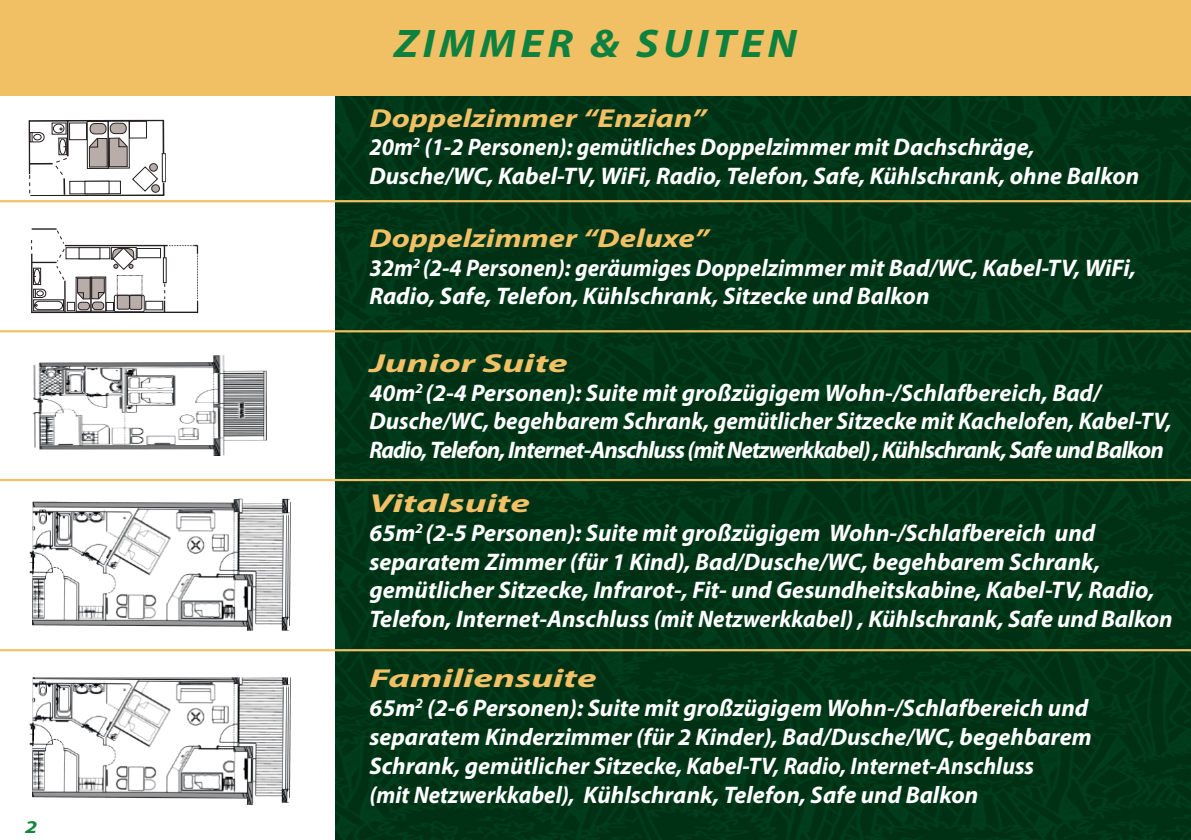
<style>
.page{position:relative;width:1191px;height:840px;background:#fff}
.page>*{position:absolute;margin:0;border:0;box-sizing:border-box;transform-origin:0 0}
.t1{font:italic 700 40px "Myriad Pro";letter-spacing:.1em;color:#0e813f;scale:1.1 1}
.t2{font:italic 700 26px "Myriad Pro";color:#f2c165;scale:1.25 1}
.t3{font:italic 700 26px "Myriad Pro";color:#f2c165;scale:1.5 1}
.t4{font:italic 700 24px/28.8px "Myriad Pro";color:#fff}
.t5{font:italic 700 24px/28.8px "Myriad Pro";color:#fff;scale:.95 1}
.t6{font:italic 700 18px "Myriad Pro";color:#138641;scale:1.25 1}
</style>
<div class="page">
<img style="left:335px;top:95px;width:856px;height:744px">
<hr style="left:65px;top:245px;width:103px;height:1px;background:#231f20">
<hr style="left:31px;top:311px;width:166px;height:2px;background:#231f20">
<hr style="left:64px;top:280px;width:2px;height:32px;background:#231f20">
<hr style="left:31px;top:253px;width:1px;height:59px;background:#231f20">
<div style="left:163px;top:257px;width:3px;height:25px;border:1px solid #231f20"></div>
<div style="left:34px;top:299px;width:30px;height:12px;border:1px solid #231f20"></div>
<div style="left:33px;top:268px;width:8px;height:16px;border:1px solid #231f20"></div>
<div style="left:34px;top:269px;width:6px;height:15px;border:1px solid #231f20;border-radius:50%"></div>
<svg style="left:33px;top:289px;width:30px;height:21px"></svg>
<div style="left:106px;top:302px;width:8px;height:9px;border:1px solid #231f20"></div>
<div style="left:67px;top:302px;width:8px;height:8px;border:1px solid #231f20"></div>
<svg style="left:164px;top:245px;width:34px;height:68px"></svg>
<svg style="left:31px;top:228px;width:33px;height:51px"></svg>
<div style="left:130px;top:295px;width:12px;height:14px;background:#b9ada9;border-radius:2px"></div>
<div style="left:130px;top:295px;width:12px;height:14px;border:1px solid #231f20;border-radius:2px"></div>
<div style="left:114px;top:295px;width:30px;height:17px;border:1px solid #231f20;border-radius:2px"></div>
<div style="left:117px;top:295px;width:12px;height:14px;background:#b9ada9;border-radius:2px"></div>
<div style="left:117px;top:295px;width:13px;height:14px;border:1px solid #231f20;border-radius:2px"></div>
<div style="left:91px;top:277px;width:15px;height:34px;border:1px solid #231f20"></div>
<div style="left:92px;top:302px;width:12px;height:7px;background:#b9ada9;border-radius:3px"></div>
<div style="left:92px;top:302px;width:12px;height:7px;border:1px solid #231f20;border-radius:3px"></div>
<div style="left:76px;top:277px;width:15px;height:34px;border:1px solid #231f20"></div>
<div style="left:78px;top:302px;width:11px;height:7px;background:#b9ada9;border-radius:3px"></div>
<div style="left:78px;top:302px;width:12px;height:8px;border:1px solid #231f20;border-radius:3px"></div>
<svg style="left:77px;top:278px;width:28px;height:21px"></svg>
<div style="left:111px;top:247px;width:25px;height:12px;border:1px solid #231f20"></div>
<div style="left:137px;top:248px;width:24px;height:10px;border:1px solid #231f20"></div>
<svg style="left:112px;top:247px;width:22px;height:22px"></svg>
<div style="left:66px;top:247px;width:44px;height:12px;border:1px solid #231f20"></div>
<div style="left:79px;top:247px;width:21px;height:12px;border:1px solid #231f20"></div>
<div style="left:146px;top:301px;width:17px;height:9px;border:1px solid #231f20"></div>
<img style="left:30px;top:498px;width:261px;height:132px">
<div style="left:0;top:0;width:1191px;height:95px;background:#f1c065"></div>
<img style="left:33px;top:355px;width:233px;height:100px">
<hr style="left:162px;top:120px;width:2px;height:33px;background:#231f20">
<hr style="left:30px;top:194px;width:134px;height:2px;background:#231f20">
<hr style="left:29px;top:119px;width:135px;height:3px;background:#231f20">
<hr style="left:67px;top:121px;width:2px;height:35px;background:#231f20">
<hr style="left:28px;top:120px;width:2px;height:54px;background:#231f20">
<div style="left:162px;top:153px;width:4px;height:29px;border:1px solid #231f20"></div>
<svg style="left:53px;top:124px;width:11px;height:9px"></svg>
<div style="left:59px;top:138px;width:7px;height:17px;border:1px solid #231f20"></div>
<div style="left:59px;top:139px;width:7px;height:15px;border:1px solid #231f20;border-radius:50%"></div>
<svg style="left:30px;top:132px;width:14px;height:10px"></svg>
<div style="left:34px;top:134px;width:7px;height:6px;border:1px solid #231f20;border-radius:50%"></div>
<div style="left:70px;top:181px;width:51px;height:13px;border:1px solid #231f20"></div>
<div style="left:69px;top:123px;width:18px;height:17px;border:1px solid #231f20"></div>
<div style="left:87px;top:121px;width:21px;height:47px;border:1px solid #231f20"></div>
<div style="left:90px;top:123px;width:16px;height:11px;background:#b9ada9;border-radius:5px"></div>
<div style="left:90px;top:123px;width:16px;height:11px;border:1px solid #231f20;border-radius:5px"></div>
<div style="left:108px;top:121px;width:21px;height:47px;border:1px solid #231f20"></div>
<div style="left:110px;top:123px;width:16px;height:10px;background:#b9ada9;border-radius:5px"></div>
<div style="left:110px;top:123px;width:16px;height:11px;border:1px solid #231f20;border-radius:5px"></div>
<svg style="left:89px;top:138px;width:75px;height:57px"></svg>
<div style="left:129px;top:121px;width:18px;height:17px;border:1px solid #231f20"></div>
<div style="left:150px;top:163px;width:7px;height:8px;background:#b9ada9;border-radius:50%"></div>
<div style="left:149px;top:163px;width:8px;height:8px;border:1px solid #231f20;border-radius:50%"></div>
<svg style="left:29px;top:158px;width:38px;height:37px"></svg>
<img style="left:30px;top:677px;width:261px;height:127px">
<hr style="left:0;top:330px;width:1191px;height:2px;background:#f2c165">
<hr style="left:0;top:648px;width:1191px;height:3px;background:#f2c165">
<hr style="left:0;top:478px;width:1191px;height:3px;background:#f2c165">
<hr style="left:0;top:200px;width:1191px;height:2px;background:#f2c165">
<p class="t6" style="left:25px;top:819px;width:11px">2</p>
<h1 class="t1" style="left:394px;top:27px;width:368px">ZIMMER &amp; SUITEN</h1>
<p class="t2" style="left:369px;top:107px;width:271px">Doppelzimmer “Enzian”</p>
<p class="t5" style="left:369px;top:135px;width:812px">20m<sup>2</sup> (1-2 Personen): gemütliches Doppelzimmer mit Dachschräge,<br>Dusche/WC, Kabel-TV, WiFi, Radio, Telefon, Safe, Kühlschrank, ohne Balkon</p>
<p class="t2" style="left:369px;top:227px;width:273px">Doppelzimmer “Deluxe”</p>
<p class="t5" style="left:369px;top:255px;width:808px">32m<sup>2</sup> (2-4 Personen): geräumiges Doppelzimmer mit Bad/WC, Kabel-TV, WiFi,<br>Radio, Safe, Telefon, Kühlschrank, Sitzecke und Balkon</p>
<p class="t3" style="left:369px;top:352px;width:134px">Junior Suite</p>
<p class="t4" style="left:369px;top:380px;width:804px">40m<sup>2</sup> (2-4 Personen): Suite mit großzügigem Wohn-/Schlafbereich, Bad/<br>Dusche/WC, begehbarem Schrank, gemütlicher Sitzecke mit Kachelofen, Kabel-TV,<br>Radio,Telefon,Internet-Anschluss (mitNetzwerkkabel),Kühlschrank, SafeundBalkon</p>
<p class="t3" style="left:369px;top:492px;width:108px">Vitalsuite</p>
<p class="t4" style="left:369px;top:520px;width:804px">65m<sup>2</sup> (2-5 Personen): Suite mit großzügigem Wohn-/Schlafbereich und separatem Zimmer (für 1 Kind), Bad/Dusche/WC, begehbarem Schrank, gemütlicher Sitzecke, Infrarot-, Fit- und Gesundheitskabine, Kabel-TV, Radio, Telefon, Internet-Anschluss (mit Netzwerkkabel) , Kühlschrank, Safe und Balkon</p>
<p class="t3" style="left:369px;top:667px;width:153px">Familiensuite</p>
<p class="t4" style="left:369px;top:695px;width:724px">65m<sup>2</sup> (2-6 Personen): Suite mit großzügigem Wohn-/Schlafbereich und separatem Kinderzimmer (für 2 Kinder), Bad/Dusche/WC, begehbarem Schrank, gemütlicher Sitzecke, Kabel-TV, Radio, Internet-Anschluss<br>(mit Netzwerkkabel), Kühlschrank, Telefon, Safe und Balkon</p>
</div>
